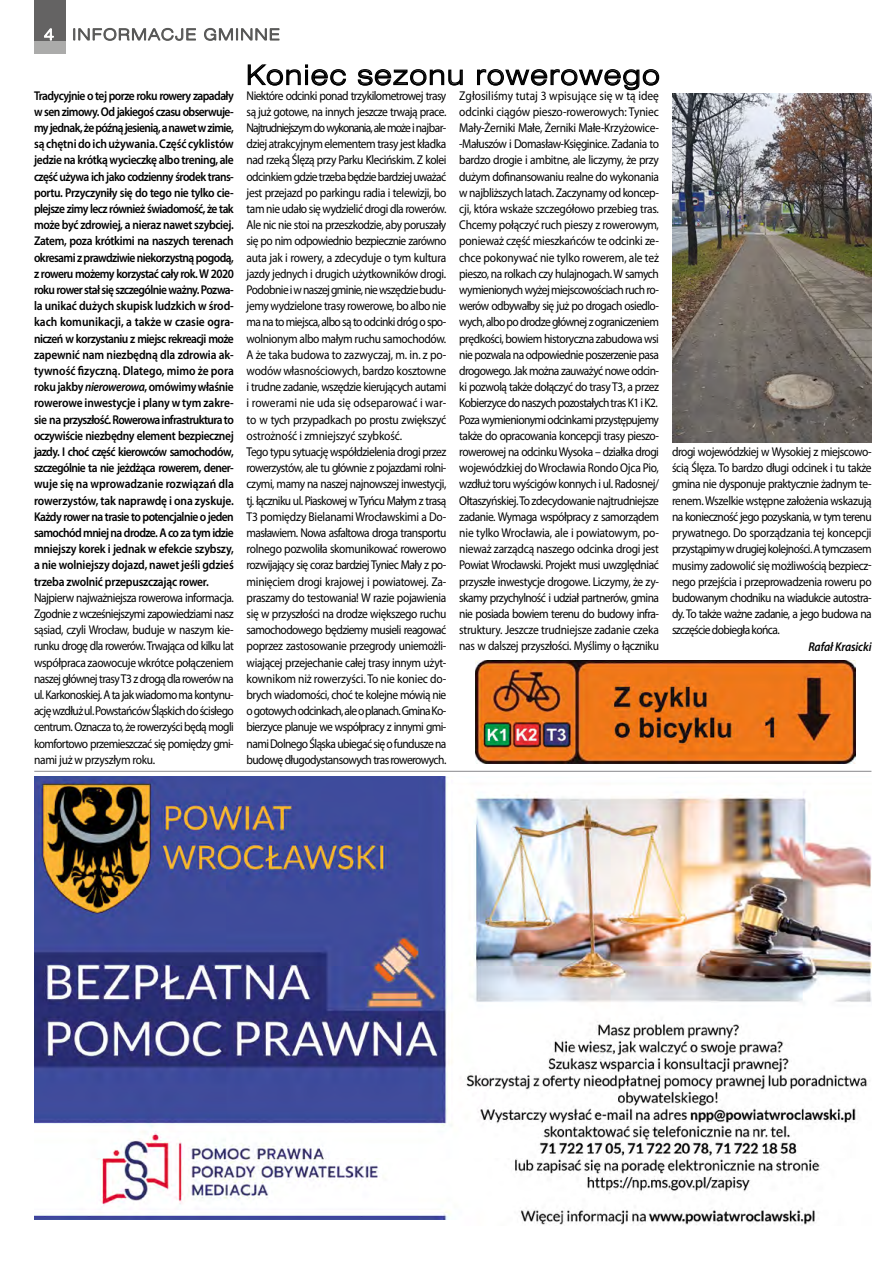
<style>
.page{position:relative;width:893px;height:1263px;background:#fff}
.page>*{position:absolute;margin:0;border:0;box-sizing:border-box;transform-origin:0 0}
.t1{font:27px "Swis 721 Lt Ex EU";letter-spacing:.05em;color:#000}
.t2{font:12.75px/16.2px "Myriad Pro";letter-spacing:-.04em;color:#000;text-align:justify;scale:.9 1}
.t3{font:600 12.75px/16.2px "Myriad Pro";letter-spacing:-.02em;color:#000;text-align:justify;scale:.9 1}
.t4{font:italic 600 12.75px "Myriad Pro";letter-spacing:-.01em;color:#000;scale:.9 1}
.s1{font-style:italic}
</style>
<div class="page">
<hr style="left:892px;top:760px;width:1px;height:503px;background:#575756">
<svg style="left:247px;top:64px;width:99px;height:22px"></svg>
<svg style="left:357px;top:69px;width:106px;height:17px"></svg>
<svg style="left:477px;top:69px;width:183px;height:22px"></svg>
<img style="left:476px;top:660px;width:380px;height:104px">
<img style="left:34px;top:776px;width:838px;height:450px">
<hr style="left:34px;top:771px;width:837px;height:1px;background:#969699">
<div style="left:34px;top:1220px;width:425px;height:10px;background:#fff"></div>
<img style="left:672px;top:94px;width:199px;height:348px">
<div style="left:34px;top:40px;width:32px;height:13px;background:#ababaa"></div>
<div style="left:34px;top:0;width:32px;height:40px;background:#646363"></div>
<svg style="left:44px;top:28px;width:10px;height:13px"></svg>
<svg style="left:73px;top:27px;width:123px;height:14px"></svg>
<svg style="left:204px;top:27px;width:76px;height:14px"></svg>
<p class="t3" style="left:34px;top:87px;width:224px">Tradycyjnie o tej porze roku rowery zapadały w sen zimowy. Od jakiegoś czasu obserwuje&shy;my jednak, że późną jesienią, a nawet w zimie, są chętni do ich używania. Część cyklistów jedzie na krótką wycieczkę albo trening, ale część używa ich jako codzienny środek trans&shy;portu. Przyczyniły się do tego nie tylko cie&shy;plejsze zimy lecz również świadomość, że tak może być zdrowiej, a nieraz nawet szybciej.<br>Zatem, poza krótkimi na naszych terenach okresami z prawdziwie niekorzystną pogodą, z roweru możemy korzystać cały rok. W 2020 roku rower stał się szczególnie ważny. Pozwa&shy;la unikać dużych skupisk ludzkich w środ&shy;kach komunikacji, a także w czasie ogra&shy;niczeń w korzystaniu z miejsc rekreacji może zapewnić nam niezbędną dla zdrowia ak&shy;tywność fizyczną. Dlatego, mimo że pora roku jakby <span class="s1">nierowerowa</span>, omówimy właśnie rowerowe inwestycje i plany w tym zakre&shy;sie na przyszłość. Rowerowa infrastruktura to oczywiście niezbędny element bezpiecznej jazdy. I choć część kierowców samochodów, szczególnie ta nie jeżdżąca rowerem, dener&shy;wuje się na wprowadzanie rozwiązań dla rowerzystów, tak naprawdę i ona zyskuje.<br>Każdy rower na trasie to potencjalnie o jeden samochód mniej na drodze. A co za tym idzie mniejszy korek i jednak w efekcie szybszy, a nie wolniejszy dojazd, nawet jeśli gdzieś trzeba zwolnić przepuszczając rower.</p>
<p class="t2" style="left:34px;top:589px;width:224px">Najpierw najważniejsza rowerowa informacja.<br>Zgodnie z wcześniejszymi zapowiedziami nasz sąsiad, czyli Wrocław, buduje w naszym kie&shy;runku drogę dla rowerów. Trwająca od kilku lat współpraca zaowocuje wkrótce połączeniem naszej głównej trasy T3 z drogą dla rowerów na ul. Karkonoskiej. A ta jak wiadomo ma kontynu&shy;ację wzdłuż ul. Powstańców Śląskich do ścisłego centrum. Oznacza to, że rowerzyści będą mogli komfortowo przemieszczać się pomiędzy gmi&shy;nami już w przyszłym roku.</p>
<h1 class="t1" style="left:246px;top:59px;width:415px">Koniec sezonu rowerowego</h1>
<p class="t2" style="left:247px;top:87px;width:224px;text-align:left">Niektóre odcinki ponad trzykilometrowej trasy są już gotowe, na innych jeszcze trwają prace.<br>Najtrudniejszym do wykonania, ale może i najbar&shy;dziej atrakcyjnym elementem trasy jest kładka nad rzeką Ślęzą przy Parku Klecińskim. Z kolei odcinkiem gdzie trzeba będzie bardziej uważać jest przejazd po parkingu radia i telewizji, bo tam nie udało się wydzielić drogi dla rowerów.<br>Ale nic nie stoi na przeszkodzie, aby poruszały się po nim odpowiednio bezpiecznie zarówno auta jak i rowery, a zdecyduje o tym kultura jazdy jednych i drugich użytkowników drogi.<br>Podobnie i w naszej gminie, nie wszędzie budu&shy;jemy wydzielone trasy rowerowe, bo albo nie ma na to miejsca, albo są to odcinki dróg o spo&shy;wolnionym albo małym ruchu samochodów.<br>A że taka budowa to zazwyczaj, m. in. z po&shy;wodów własnościowych, bardzo kosztowne i trudne zadanie, wszędzie kierujących autami i rowerami nie uda się odseparować i war&shy;to w tych przypadkach po prostu zwiększyć ostrożność i zmniejszyć szybkość.<br>Tego typu sytuację współdzielenia drogi przez rowerzystów, ale tu głównie z pojazdami rolni&shy;czymi, mamy na naszej najnowszej inwestycji, tj. łączniku ul. Piaskowej w Tyńcu Małym z trasą T3 pomiędzy Bielanami Wrocławskimi a Do&shy;masławiem. Nowa asfaltowa droga transportu rolnego pozwoliła skomunikować rowerowo rozwijający się coraz bardziej Tyniec Mały z po&shy;minięciem drogi krajowej i powiatowej. Za&shy;praszamy do testowania! W razie pojawienia się w przyszłości na drodze większego ruchu samochodowego będziemy musieli reagować poprzez zastosowanie przegrody uniemożli&shy;wiającej przejechanie całej trasy innym użyt&shy;kownikom niż rowerzyści. To nie koniec do&shy;brych wiadomości, choć te kolejne mówią nie o gotowych odcinkach, ale o planach. Gmina Ko&shy;bierzyce planuje we współpracy z innymi gmi&shy;nami Dolnego Śląska ubiegać się o fundusze na budowę długodystansowych tras rowerowych.</p>
<p class="t2" style="left:459px;top:87px;width:223px">Zgłosiliśmy tutaj 3 wpisujące się w tą ideę odcinki ciągów pieszo-rowerowych: Tyniec Mały-Żerniki Małe, Żerniki Małe-Krzyżowice--Małuszów i Domasław-Księginice. Zadania to bardzo drogie i ambitne, ale liczymy, że przy dużym dofinansowaniu realne do wykonania w najbliższych latach. Zaczynamy od koncep&shy;cji, która wskaże szczegółowo przebieg tras.<br>Chcemy połączyć ruch pieszy z rowerowym, ponieważ część mieszkańców te odcinki ze&shy;chce pokonywać nie tylko rowerem, ale też pieszo, na rolkach czy hulajnogach. W samych wymienionych wyżej miejscowościach ruch ro&shy;werów odbywałby się już po drogach osiedlo&shy;wych, albo po drodze głównej z ograniczeniem prędkości, bowiem historyczna zabudowa wsi nie pozwala na odpowiednie poszerzenie pasa drogowego. Jak można zauważyć nowe odcin&shy;ki pozwolą także dołączyć do trasy T3, a przez Kobierzyce do naszych pozostałych tras K1 i K2.<br>Poza wymienionymi odcinkami przystępujemy także do opracowania koncepcji trasy pieszo&shy;rowerowej na odcinku Wysoka – działka drogi wojewódzkiej do Wrocławia Rondo Ojca Pio, wzdłuż toru wyścigów konnych i ul. Radosnej/ Ołtaszyńskiej. To zdecydowanie najtrudniejsze zadanie. Wymaga współpracy z samorządem nie tylko Wrocławia, ale i powiatowym, po&shy;nieważ zarządcą naszego odcinka drogi jest Powiat Wrocławski. Projekt musi uwzględniać przyszłe inwestycje drogowe. Liczymy, że zy&shy;skamy przychylność i udział partnerów, gmina nie posiada bowiem terenu do budowy infra&shy;struktury. Jeszcze trudniejsze zadanie czeka nas w dalszej przyszłości. Myślimy o łączniku</p>
<p class="t2" style="left:672px;top:443px;width:223px">drogi wojewódzkiej w Wysokiej z miejscowo&shy;ścią Ślęza. To bardzo długi odcinek i tu także gmina nie dysponuje praktycznie żadnym te&shy;renem. Wszelkie wstępne założenia wskazują na konieczność jego pozyskania, w tym terenu prywatnego. Do sporządzania tej koncepcji przystąpimy w drugiej kolejności. A tymczasem musimy zadowolić się możliwością bezpiecz&shy;nego przejścia i przeprowadzenia roweru po budowanym chodniku na wiadukcie autostra&shy;dy. To także ważne zadanie, a jego budowa na szczęście dobiegła końca.</p>
<p class="t4" style="left:808px;top:638px;width:72px">Rafał Krasicki</p>
</div>
